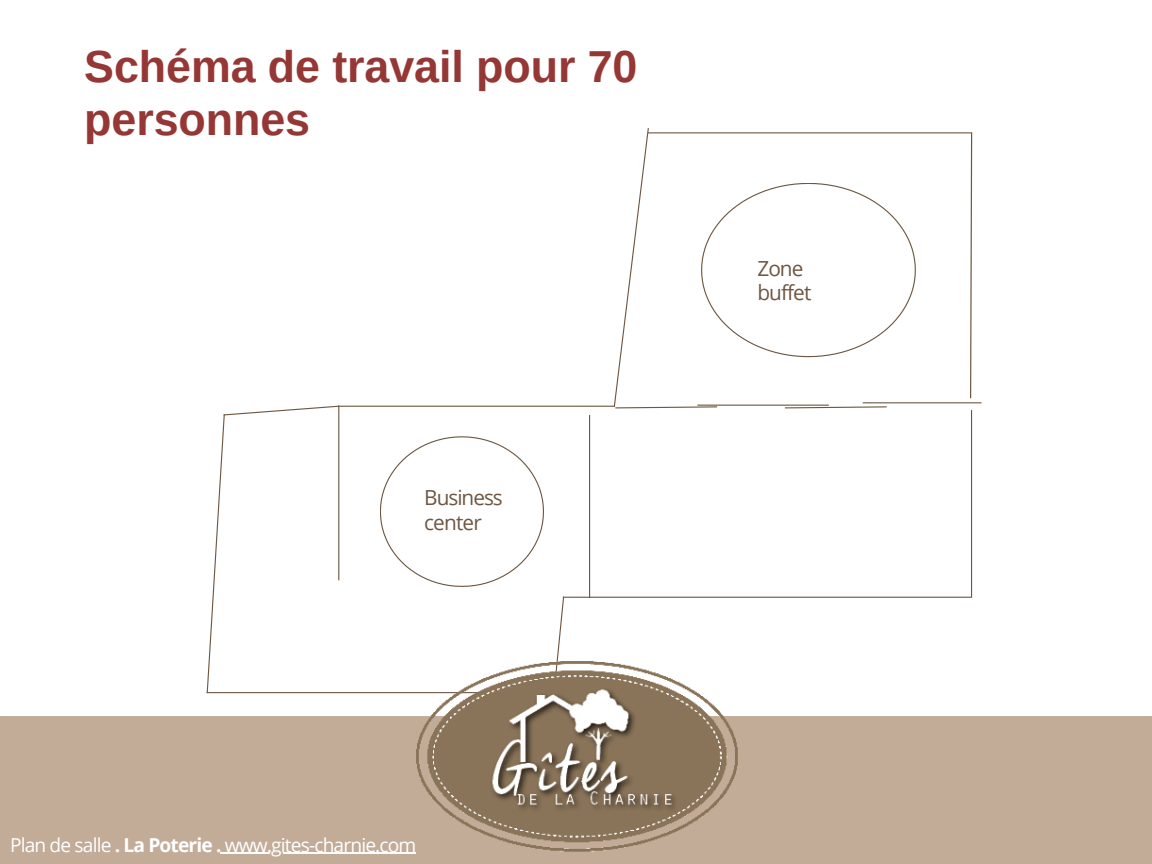
<style>
.page{position:relative;width:1152px;height:864px;background:#fff}
.page>*{position:absolute;margin:0;border:0;box-sizing:border-box;transform-origin:0 0}
.t1{font:700 44.85px/52.8px "Arimo";color:#953735}
.t2{font:20.85px/24.8px "Open Sans";letter-spacing:-.045em;color:#6d5742}
.t3{font:19.2px "Open Sans";letter-spacing:-.045em;color:#fff}
.s1{font-weight:700}
</style>
<div class="page">
<hr style="left:648px;top:132px;width:323px;height:1px;background:#6d5742">
<hr style="left:971px;top:411px;width:1px;height:186px;background:#6d5742">
<hr style="left:563px;top:597px;width:408px;height:1px;background:#6d5742">
<svg style="left:558px;top:596px;width:7px;height:50px"></svg>
<hr style="left:207px;top:692px;width:344px;height:1px;background:#6d5742">
<hr style="left:339px;top:406px;width:275px;height:1px;background:#6d5742">
<svg style="left:206px;top:405px;width:134px;height:289px"></svg>
<hr style="left:863px;top:402px;width:118px;height:1px;background:#6d5742">
<hr style="left:589px;top:416px;width:1px;height:181px;background:#6d5742">
<svg style="left:969px;top:132px;width:4px;height:267px"></svg>
<svg style="left:380px;top:436px;width:164px;height:151px"></svg>
<svg style="left:613px;top:128px;width:303px;height:281px"></svg>
<div style="left:0;top:716px;width:1152px;height:148px;background:#c2ac97"></div>
<img style="left:400px;top:646px;width:351px;height:218px">
<hr style="left:225px;top:853px;width:191px;height:1px;background:#fff">
<p class="t1" style="left:84px;top:40px;width:555px">Schéma de travail pour 70 personnes</p>
<p class="t2" style="left:424px;top:484px;width:80px">Business</p>
<p class="t2" style="left:424px;top:509px;width:59px">center</p>
<p class="t2" style="left:757px;top:255px;width:56px">Zone buffet</p>
<p class="t3" style="left:10px;top:831px;width:408px">Plan de salle <span class="s1">. La Poterie .</span> www.gites-charnie.com</p>
</div>
